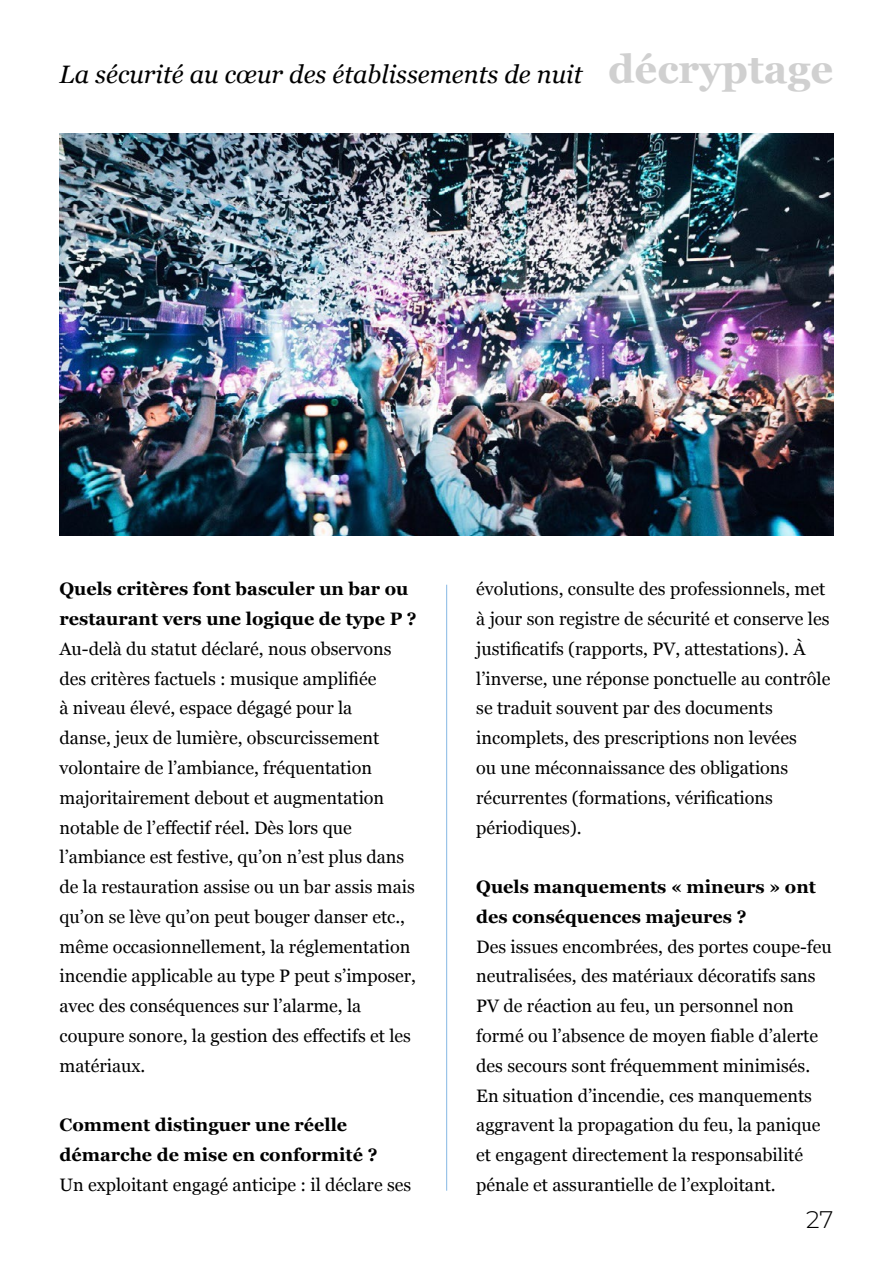
<style>
.page{position:relative;width:893px;height:1263px;background:#fff}
.page>*{position:absolute;margin:0;border:0;box-sizing:border-box;transform-origin:0 0}
.t1{font:italic 25.2px "Georgia";color:#000}
.t2{font:100 24px "Montserrat";color:#000}
.t3{font:18px/29.7px "Georgia";color:#000}
.t4{font:700 18px/29.7px "Georgia";color:#000}
.s1{font-weight:700;font-style:normal;font-size:39.9px;color:#d0d0d0}
</style>
<div class="page">
<hr style="left:446px;top:585px;width:1px;height:606px;background:#86b8e4">
<img style="left:60px;top:134px;width:773px;height:402px">
<h1 class="t1" style="left:60px;top:56px;width:775px">La sécurité au cœur des établissements de nuit <span class="s1">décryptage</span></h1>
<p class="t4" style="left:60px;top:573px;width:359px">Quels critères font basculer un bar ou restaurant vers une logique de type P ?</p>
<p class="t3" style="left:60px;top:633px;width:358px">Au-delà du statut déclaré, nous observons des critères factuels : musique amplifiée<br>à niveau élevé, espace dégagé pour la<br>danse, jeux de lumière, obscurcissement volontaire de l’ambiance, fréquentation majoritairement debout et augmentation notable de l’effectif réel. Dès lors que l’ambiance est festive, qu’on n’est plus dans de la restauration assise ou un bar assis mais qu’on se lève qu’on peut bouger danser etc., même occasionnellement, la réglementation incendie applicable au type P peut s’imposer, avec des conséquences sur l’alarme, la coupure sonore, la gestion des effectifs et les matériaux.</p>
<p class="t4" style="left:60px;top:1109px;width:319px">Comment distinguer une réelle démarche de mise en conformité ?</p>
<p class="t3" style="left:60px;top:1169px;width:353px">Un exploitant engagé anticipe : il déclare ses</p>
<p class="t3" style="left:476px;top:573px;width:356px">évolutions, consulte des professionnels, met à jour son registre de sécurité et conserve les justificatifs (rapports, PV, attestations). À l’inverse, une réponse ponctuelle au contrôle se traduit souvent par des documents incomplets, des prescriptions non levées<br>ou une méconnaissance des obligations récurrentes (formations, vérifications périodiques).</p>
<p class="t4" style="left:476px;top:871px;width:341px">Quels manquements « mineurs » ont des conséquences majeures ?</p>
<p class="t3" style="left:476px;top:931px;width:357px">Des issues encombrées, des portes coupe-feu neutralisées, des matériaux décoratifs sans PV de réaction au feu, un personnel non formé ou l’absence de moyen fiable d’alerte des secours sont fréquemment minimisés.<br>En situation d’incendie, ces manquements aggravent la propagation du feu, la panique et engagent directement la responsabilité pénale et assurantielle de l’exploitant.</p>
<h2 class="t2" style="left:806px;top:1204px;width:29px">27</h2>
</div>
